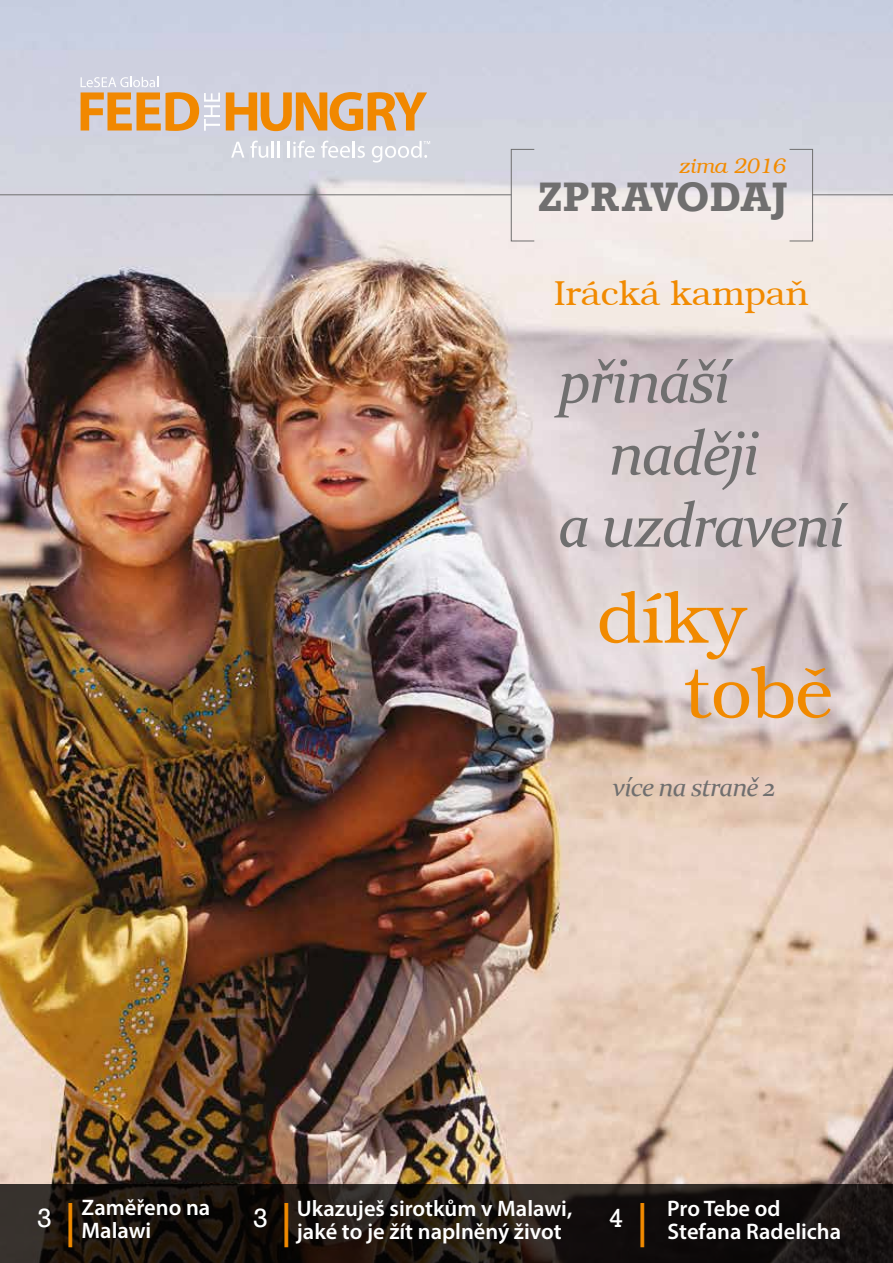
<style>
.page{position:relative;width:893px;height:1263px;background:#fff}
.page>*{position:absolute;margin:0;border:0;box-sizing:border-box;transform-origin:0 0}
.t1{font:72px/75px "Brooklyn";color:#f18a00}
.t2{font:italic 63px "Constantia";letter-spacing:-.035em;color:#706f6f}
.t3{font:700 39.6px "Rockwell";letter-spacing:.06em;color:#706f6f}
.t4{font:34.5px "Brooklyn";color:#f18a00}
.t5{font:italic 27px "Constantia";letter-spacing:-.035em;color:#706f6f}
.t6{font:27px "Rockwell";color:#fff}
.t7{font:600 22.5px/22.5px "Myriad Pro";color:#fff}
.t8{font:italic 21px "Brooklyn";color:#f38b00}
.s1{font-size:48px;color:#f18a00}
.s2{font-family:"Rockwell";font-weight:400;font-size:27px}
.s3{font-family:"Rockwell";font-weight:400;font-size:48px;color:#f18a00}
</style>
<div class="page">
<img style="left:0;top:0;width:893px;height:1184px">
<hr style="left:0;top:194px;width:511px;height:1px;background:#706f6f">
<div style="left:511px;top:149px;width:24px;height:92px;border:1px solid #706f6f"></div>
<hr style="left:812px;top:194px;width:81px;height:1px;background:#706f6f">
<div style="left:789px;top:149px;width:24px;height:92px;border:1px solid #706f6f"></div>
<svg style="left:231px;top:142px;width:13px;height:16px"></svg>
<svg style="left:250px;top:141px;width:29px;height:17px"></svg>
<svg style="left:288px;top:141px;width:27px;height:17px"></svg>
<svg style="left:321px;top:141px;width:44px;height:17px"></svg>
<svg style="left:372px;top:141px;width:58px;height:22px"></svg>
<svg style="left:226px;top:92px;width:201px;height:39px;background:#e1a966"></svg>
<svg style="left:81px;top:77px;width:139px;height:54px;background:#ddba94"></svg>
<svg style="left:0;top:1184px;width:893px;height:79px;background:#1a1410"></svg>
<div style="left:573px;top:565px;width:283px;height:180px;background:#fff;opacity:.7"></div>
<p class="t8" style="left:679px;top:154px;width:108px">zima 2016</p>
<h3 class="t3" style="left:539px;top:174px;width:249px">ZPRAVODAJ</h3>
<h3 class="t4" style="left:554px;top:273px;width:256px">Irácká kampaň</h3>
<h2 class="t2" style="left:558px;top:338px;width:174px">přináší</h2>
<h2 class="t2" style="left:609px;top:410px;width:152px">naději</h2>
<h2 class="t2" style="left:558px;top:482px;width:289px">a uzdravení</h2>
<h1 class="t1" style="left:684px;top:581px;width:151px;text-indent:-87px">díky tobě</h1>
<p class="t5" style="left:613px;top:769px;width:164px">více na straně 2</p>
<p class="t7" style="left:82px;top:1196px;width:130px">Zaměřeno na<br>Malawi</p>
<p class="t7" style="left:297px;top:1197px;width:277px">Ukazuješ sirotkům v Malawi, jaké to je žít naplněný život</p>
<p class="t6" style="left:37px;top:1202px;width:48px">3<span class="s1">|</span></p>
<p class="t6" style="left:253px;top:1202px;width:48px">3<span class="s1">|</span></p>
<p class="t7" style="left:668px;top:1197px;width:175px;text-indent:-59px"><span class="s2">4</span> <span class="s3">|</span> Pro Tebe od<br>Stefana Radelicha</p>
</div>
